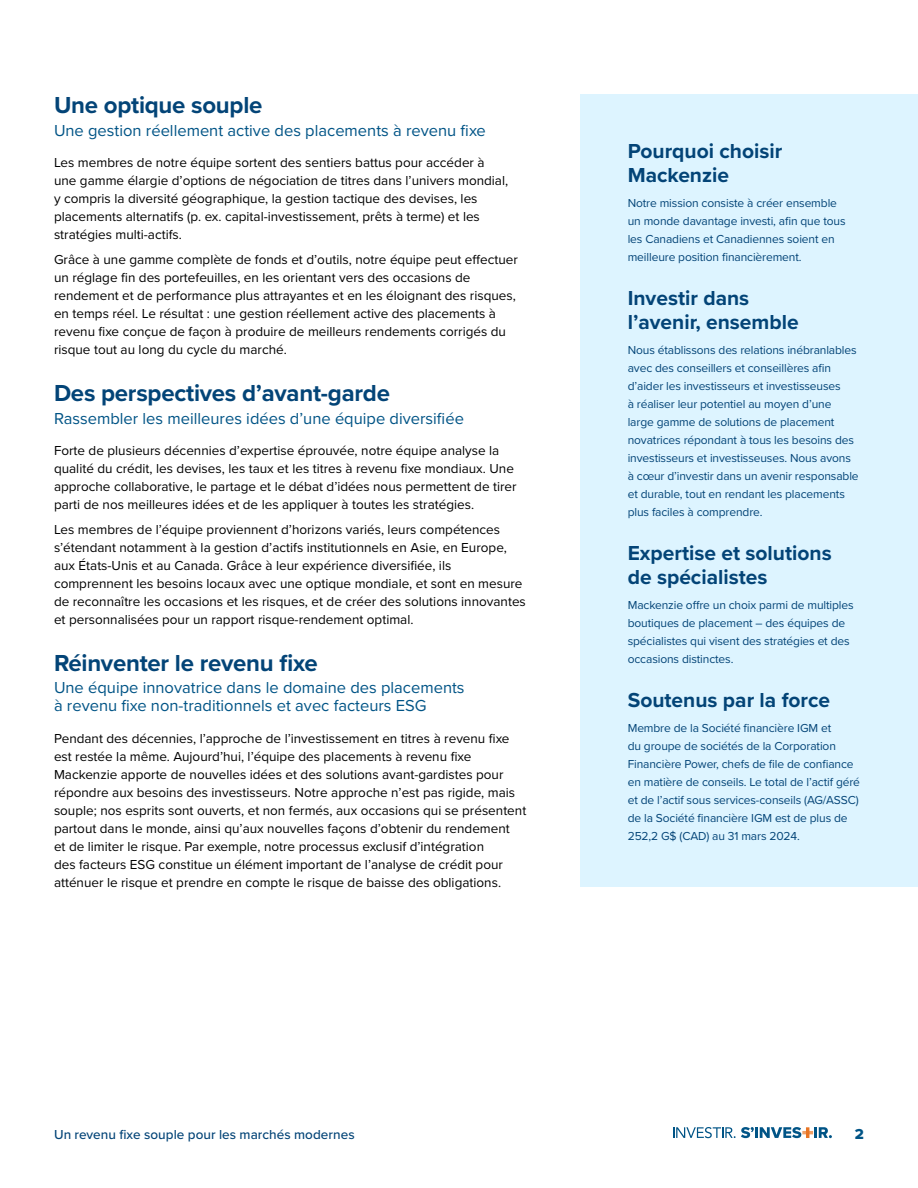
<style>
.page{position:relative;width:918px;height:1188px;background:#fff}
.page>*{position:absolute;margin:0;border:0;box-sizing:border-box;transform-origin:0 0}
.H2-blue{font:700 24px "Proxima Nova";letter-spacing:-.01em;color:#034477}
.H3{font:700 21px/24px "Proxima Nova";color:#034477}
.H2_subtitle{font:16.5px/18px "Proxima Nova";color:#005486}
.t1{font:15px "Proxima Nova Extrabld";color:#005486}
.body{font:13.5px/18px "Proxima Nova";color:#000}
.t2{font:500 13.5px "Proxima Nova";letter-spacing:.005em;color:#034477}
.Blue_body_copy{font:12px/18px "Proxima Nova";letter-spacing:-.01em;color:#034477}
.right_bar-body{font:12px/18px "Proxima Nova";letter-spacing:-.01em;color:#034477}
</style>
<div class="page">
<svg style="left:673px;top:1127px;width:159px;height:11px"></svg>
<div style="left:580px;top:94px;width:338px;height:793px;background:#ddf4ff"></div>
<h2 class="H2-blue" style="left:54px;top:88px;width:210px">Une optique souple</h2>
<p class="H2_subtitle" style="left:54px;top:121px;width:433px">Une gestion réellement active des placements à revenu fixe</p>
<p class="body" style="left:54px;top:153px;width:456px">Les membres de notre équipe sortent des sentiers battus pour accéder à une gamme élargie d’options de négociation de titres dans l’univers mondial, y compris la diversité géographique, la gestion tactique des devises, les placements alternatifs (p. ex. capital-investissement, prêts à terme) et les stratégies multi-actifs.</p>
<p class="body" style="left:54px;top:250px;width:465px">Grâce à une gamme complète de fonds et d’outils, notre équipe peut effectuer un réglage fin des portefeuilles, en les orientant vers des occasions de rendement et de performance plus attrayantes et en les éloignant des risques, en temps réel. Le résultat : une gestion réellement active des placements à revenu fixe conçue de façon à produire de meilleurs rendements corrigés du risque tout au long du cycle du marché.</p>
<h2 class="H2-blue" style="left:54px;top:375px;width:337px">Des perspectives d’avant-garde</h2>
<p class="H2_subtitle" style="left:54px;top:408px;width:411px">Rassembler les meilleures idées d’une équipe diversifiée</p>
<p class="body" style="left:54px;top:441px;width:464px">Forte de plusieurs décennies d’expertise éprouvée, notre équipe analyse la qualité du crédit, les devises, les taux et les titres à revenu fixe mondiaux. Une approche collaborative, le partage et le débat d’idées nous permettent de tirer parti de nos meilleures idées et de les appliquer à toutes les stratégies.</p>
<p class="body" style="left:54px;top:520px;width:473px">Les membres de l’équipe proviennent d’horizons variés, leurs compétences s’étendant notamment à la gestion d’actifs institutionnels en Asie, en Europe, aux États-Unis et au Canada. Grâce à leur expérience diversifiée, ils comprennent les besoins locaux avec une optique mondiale, et sont en mesure de reconnaître les occasions et les risques, et de créer des solutions innovantes et personnalisées pour un rapport risque-rendement optimal.</p>
<h2 class="H2-blue" style="left:54px;top:645px;width:265px">Réinventer le revenu fixe</h2>
<p class="H2_subtitle" style="left:54px;top:678px;width:412px">Une équipe innovatrice dans le domaine des placements à revenu fixe non-traditionnels et avec facteurs ESG</p>
<p class="body" style="left:54px;top:729px;width:474px">Pendant des décennies, l’approche de l’investissement en titres à revenu fixe est restée la même. Aujourd’hui, l’équipe des placements à revenu fixe Mackenzie apporte de nouvelles idées et des solutions avant-gardistes pour répondre aux besoins des investisseurs. Notre approche n’est pas rigide, mais souple; nos esprits sont ouverts, et non fermés, aux occasions qui se présentent partout dans le monde, ainsi qu’aux nouvelles façons d’obtenir du rendement<br>et de limiter le risque. Par exemple, notre processus exclusif d’intégration<br>des facteurs ESG constitue un élément important de l’analyse de crédit pour atténuer le risque et prendre en compte le risque de baisse des obligations.</p>
<p class="H3" style="left:628px;top:139px;width:156px">Pourquoi choisir<br>Mackenzie</p>
<p class="Blue_body_copy" style="left:628px;top:194px;width:219px">Notre mission consiste à créer ensemble un monde davantage investi, afin que tous les Canadiens et Canadiennes soient en meilleure position financièrement.</p>
<p class="H3" style="left:628px;top:286px;width:172px">Investir dans l’avenir, ensemble</p>
<p class="right_bar-body" style="left:628px;top:341px;width:232px">Nous établissons des relations inébranlables avec des conseillers et conseillères afin d’aider les investisseurs et investisseuses<br>à réaliser leur potentiel au moyen d’une large gamme de solutions de placement novatrices répondant à tous les besoins des investisseurs et investisseuses. Nous avons à cœur d’investir dans un avenir responsable et durable, tout en rendant les placements plus faciles à comprendre.</p>
<p class="H3" style="left:628px;top:541px;width:205px">Expertise et solutions de spécialistes</p>
<p class="Blue_body_copy" style="left:628px;top:596px;width:227px">Mackenzie offre un choix parmi de multiples boutiques de placement – des équipes de spécialistes qui visent des stratégies et des occasions distinctes.</p>
<p class="H3" style="left:628px;top:688px;width:204px">Soutenus par la force</p>
<p class="Blue_body_copy" style="left:628px;top:719px;width:234px">Membre de la Société financière IGM et<br>du groupe de sociétés de la Corporation Financière Power, chefs de file de confiance en matière de conseils. Le total de l’actif géré et de l’actif sous services-conseils (AG/ASSC) de la Société financière IGM est de plus de 252,2 G$ (CAD) au 31 mars 2024.</p>
<p class="t2" style="left:54px;top:1124px;width:302px">Un revenu fixe souple pour les marchés modernes</p>
<p class="t1" style="left:855px;top:1123px;width:11px">2</p>
</div>
